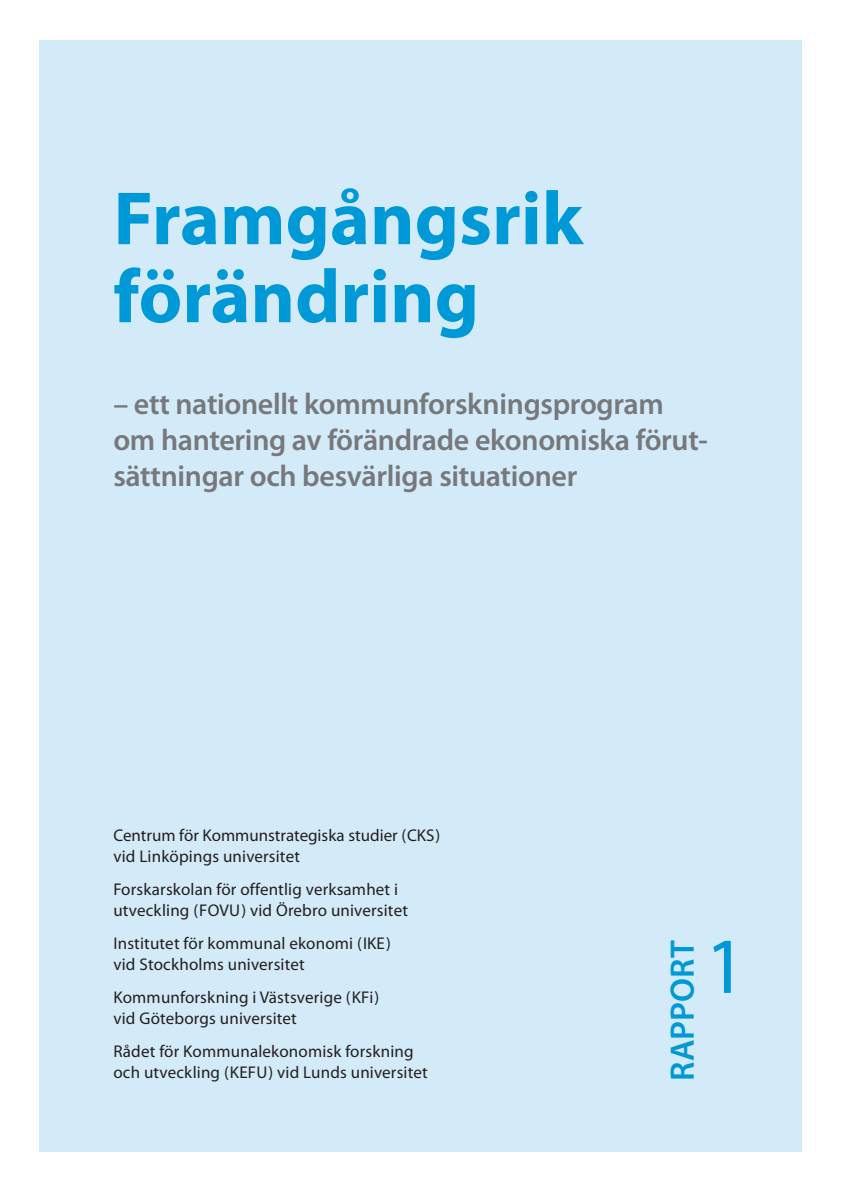
<style>
.page{position:relative;width:842px;height:1191px;background:#fff}
.page>*{position:absolute;margin:0;border:0;box-sizing:border-box;transform-origin:0 0}
.t1{font:80px "Myriad Pro";color:#0099d8}
.t2{font:700 76px/78px "Myriad Pro";color:#0099d8}
.t3{font:600 34px "Myriad Pro";color:#0099d8}
.t4{font:600 30px/36px "Myriad Pro";letter-spacing:-.01em;color:#76787b}
.t5{font:17px/21px "Myriad Pro";letter-spacing:.01em;color:#231f20}
</style>
<div class="page">
<div style="left:40px;top:40px;width:762px;height:1111px;background:#d3eaf8"></div>
<h2 class="t2" style="left:113px;top:186px;width:471px">Framgångsrik förändring</h2>
<h3 class="t4" style="left:113px;top:388px;width:596px">– ett nationellt kommunforskningsprogram om hantering av förändrade ekonomiska förut&shy;sättningar och besvärliga situationer</h3>
<p class="t5" style="left:113px;top:826px;width:328px">Centrum för Kommunstrategiska studier (CKS) vid Linköpings universitet</p>
<p class="t5" style="left:113px;top:880px;width:296px">Forskarskolan för offentlig verksamhet i utveckling (FOVU) vid Örebro universitet</p>
<p class="t5" style="left:113px;top:934px;width:279px">Institutet för kommunal ekonomi (IKE) vid Stockholms universitet</p>
<p class="t5" style="left:113px;top:988px;width:268px">Kommunforskning i Västsverige (KFi) vid Göteborgs universitet</p>
<p class="t5" style="left:113px;top:1042px;width:316px">Rådet för Kommunalekonomisk forskning och utveckling (KEFU) vid Lunds universitet</p>
<h3 class="t3" style="left:670px;top:1080px;width:142px;rotate:-90deg">RAPPORT</h3>
<h1 class="t1" style="left:705px;top:936px;width:43px">1</h1>
</div>
